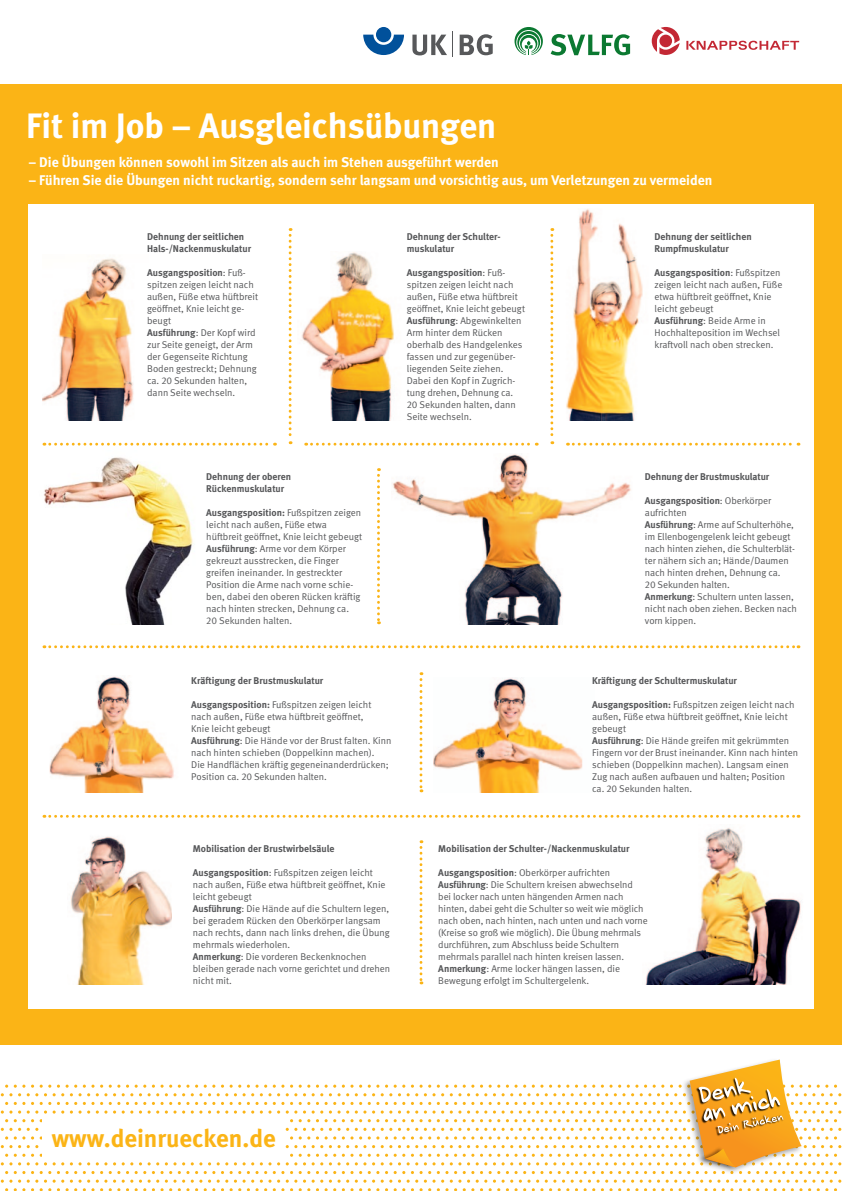
<style>
.page{position:relative;width:842px;height:1191px;background:#fff}
.page>*{position:absolute;margin:0;border:0;box-sizing:border-box;transform-origin:0 0}
.t1{font:700 35.2px "DGUV Meta";color:#fff}
.t2{font:700 25px "DGUV Meta";color:#fbb416}
.t3{font:700 14px "DGUV Meta";color:#fff}
.t4{font:9.8px/12px "DGUV Meta";color:#57585a}
.t5{font:700 9.8px/12px "DGUV Meta";color:#57585a}
.s1{font-weight:700}
</style>
<div class="page">
<div style="left:0;top:84px;width:842px;height:960px;background:#fbb416"></div>
<svg style="left:460px;top:34px;width:33px;height:21px"></svg>
<svg style="left:363px;top:35px;width:41px;height:20px"></svg>
<div style="left:376px;top:27px;width:15px;height:15px;background:#01519b;border-radius:50%"></div>
<svg style="left:412px;top:32px;width:41px;height:25px"></svg>
<svg style="left:652px;top:27px;width:28px;height:28px"></svg>
<svg style="left:686px;top:41px;width:113px;height:9px"></svg>
<svg style="left:514px;top:27px;width:29px;height:28px"></svg>
<svg style="left:551px;top:34px;width:79px;height:22px"></svg>
<div style="left:28px;top:204px;width:786px;height:804px;background:#fff"></div>
<img style="left:44px;top:457px;width:149px;height:167px">
<svg style="left:14px;top:1188px;width:11px;height:3px"></svg>
<svg style="left:40px;top:1188px;width:11px;height:3px"></svg>
<svg style="left:66px;top:1188px;width:11px;height:3px"></svg>
<svg style="left:83px;top:1188px;width:20px;height:3px"></svg>
<svg style="left:109px;top:1188px;width:11px;height:3px"></svg>
<svg style="left:135px;top:1188px;width:11px;height:3px"></svg>
<svg style="left:161px;top:1188px;width:11px;height:3px"></svg>
<svg style="left:178px;top:1188px;width:11px;height:3px"></svg>
<svg style="left:204px;top:1188px;width:11px;height:3px"></svg>
<svg style="left:230px;top:1188px;width:11px;height:3px"></svg>
<svg style="left:247px;top:1188px;width:20px;height:3px"></svg>
<svg style="left:273px;top:1188px;width:11px;height:3px"></svg>
<svg style="left:299px;top:1188px;width:11px;height:3px"></svg>
<svg style="left:325px;top:1188px;width:11px;height:3px"></svg>
<svg style="left:342px;top:1188px;width:20px;height:3px"></svg>
<svg style="left:368px;top:1188px;width:11px;height:3px"></svg>
<svg style="left:394px;top:1188px;width:11px;height:3px"></svg>
<svg style="left:411px;top:1188px;width:20px;height:3px"></svg>
<svg style="left:437px;top:1188px;width:11px;height:3px"></svg>
<svg style="left:463px;top:1188px;width:11px;height:3px"></svg>
<svg style="left:489px;top:1188px;width:11px;height:3px"></svg>
<svg style="left:506px;top:1188px;width:20px;height:3px"></svg>
<svg style="left:532px;top:1188px;width:11px;height:3px"></svg>
<svg style="left:558px;top:1188px;width:11px;height:3px"></svg>
<svg style="left:584px;top:1188px;width:11px;height:3px"></svg>
<svg style="left:601px;top:1188px;width:20px;height:3px"></svg>
<svg style="left:627px;top:1188px;width:11px;height:3px"></svg>
<svg style="left:653px;top:1188px;width:11px;height:3px"></svg>
<svg style="left:670px;top:1188px;width:20px;height:3px"></svg>
<svg style="left:696px;top:1188px;width:11px;height:3px"></svg>
<svg style="left:722px;top:1188px;width:11px;height:3px"></svg>
<svg style="left:748px;top:1188px;width:11px;height:3px"></svg>
<svg style="left:765px;top:1188px;width:20px;height:3px"></svg>
<svg style="left:791px;top:1188px;width:11px;height:3px"></svg>
<svg style="left:817px;top:1188px;width:11px;height:3px"></svg>
<svg style="left:1px;top:1059px;width:840px;height:123px"></svg>
<div style="left:43px;top:1116px;width:242px;height:42px;background:#fff"></div>
<img style="left:43px;top:258px;width:91px;height:162px">
<img style="left:566px;top:209px;width:77px;height:211px">
<img style="left:392px;top:454px;width:239px;height:170px">
<img style="left:301px;top:252px;width:93px;height:168px">
<svg style="left:44px;top:443px;width:231px;height:2px"></svg>
<svg style="left:44px;top:645px;width:751px;height:3px"></svg>
<svg style="left:44px;top:815px;width:751px;height:2px"></svg>
<svg style="left:289px;top:228px;width:3px;height:216px"></svg>
<svg style="left:377px;top:468px;width:3px;height:156px"></svg>
<svg style="left:550px;top:228px;width:3px;height:216px"></svg>
<svg style="left:306px;top:443px;width:231px;height:2px"></svg>
<svg style="left:567px;top:443px;width:232px;height:2px"></svg>
<img style="left:70px;top:836px;width:101px;height:148px">
<img style="left:645px;top:828px;width:156px;height:156px">
<svg style="left:420px;top:840px;width:2px;height:144px"></svg>
<img style="left:49px;top:676px;width:125px;height:116px">
<img style="left:434px;top:678px;width:149px;height:114px">
<svg style="left:420px;top:672px;width:2px;height:120px"></svg>
<h1 class="t1" style="left:26px;top:105px;width:472px">Fit im Job – Ausgleichsübungen</h1>
<h3 class="t3" style="left:28px;top:153px;width:472px">– Die Übungen können sowohl im Sitzen als auch im Stehen ausgeführt werden</h3>
<h3 class="t3" style="left:28px;top:171px;width:686px">– Führen Sie die Übungen nicht ruckartig, sondern sehr langsam und vorsichtig aus, um Verletzungen zu vermeiden</h3>
<p class="t5" style="left:147px;top:231px;width:105px">Dehnung der seitlichen<br>Hals-/Nackenmuskulatur</p>
<p class="t4" style="left:147px;top:267px;width:113px"><span class="s1">Ausgangsposition</span>: Fuß&shy;spitzen zeigen leicht nach außen, Füße etwa hüftbreit geöffnet, Knie leicht ge&shy;beugt<br><span class="s1">Ausführung</span>: Der Kopf wird zur Seite geneigt, der Arm der Gegenseite Richtung<br>Boden gestreckt; Dehnung ca. 20 Sekunden halten, dann Seite wechseln.</p>
<p class="t5" style="left:407px;top:231px;width:95px">Dehnung der Schulter&shy;muskulatur</p>
<p class="t4" style="left:407px;top:267px;width:120px"><span class="s1">Ausgangsposition</span>: Fuß&shy;spitzen zeigen leicht nach außen, Füße etwa hüftbreit geöffnet, Knie leicht gebeugt<br><span class="s1">Ausführung</span>: Abgewinkelten<br>Arm hinter dem Rücken oberhalb des Handgelenkes fassen und zur gegenüber&shy;liegenden Seite ziehen.<br>Dabei den Kopf in Zugrich&shy;tung drehen, Dehnung ca.<br>20 Sekunden halten, dann<br>Seite wechseln.</p>
<p class="t5" style="left:655px;top:231px;width:99px">Dehnung der seitlichen<br>Rumpfmuskulatur</p>
<p class="t4" style="left:655px;top:267px;width:129px"><span class="s1">Ausgangsposition</span>: Fußspitzen zeigen leicht nach außen, Füße etwa hüftbreit geöffnet, Knie leicht gebeugt<br><span class="s1">Ausführung</span>: Beide Arme in<br>Hochhalteposition im Wechsel kraftvoll nach oben strecken.</p>
<p class="t5" style="left:206px;top:471px;width:86px">Dehnung der oberen<br>Rückenmuskulatur</p>
<p class="t4" style="left:206px;top:507px;width:157px"><span class="s1">Ausgangsposition:</span> Fußspitzen zeigen leicht nach außen, Füße etwa hüftbreit geöffnet, Knie leicht gebeugt <span class="s1">Ausführung</span>: Arme vor dem Körper gekreuzt ausstrecken, die Finger greifen ineinander. In gestreckter Position die Arme nach vorne schie&shy;ben, dabei den oberen Rücken kräftig nach hinten strecken, Dehnung ca.<br>20 Sekunden halten.</p>
<p class="t5" style="left:191px;top:675px;width:134px">Kräftigung der Brustmuskulatur</p>
<p class="t4" style="left:191px;top:699px;width:202px"><span class="s1">Ausgangsposition:</span> Fußspitzen zeigen leicht nach außen, Füße etwa hüftbreit geöffnet,<br>Knie leicht gebeugt<br><span class="s1">Ausführung</span>: Die Hände vor der Brust falten. Kinn nach hinten schieben (Doppelkinn machen).<br>Die Handflächen kräftig gegeneinanderdrücken; Position ca. 20 Sekunden halten.</p>
<p class="t5" style="left:193px;top:843px;width:143px">Mobilisation der Brustwirbelsäule</p>
<p class="t4" style="left:193px;top:867px;width:199px"><span class="s1">Ausgangsposition</span>: Fußspitzen zeigen leicht nach außen, Füße etwa hüftbreit geöffnet, Knie leicht gebeugt<br><span class="s1">Ausführung</span>: Die Hände auf die Schultern legen, bei geradem Rücken den Oberkörper langsam nach rechts, dann nach links drehen, die Übung mehrmals wiederholen.<br><span class="s1">Anmerkung</span>: Die vorderen Beckenknochen bleiben gerade nach vorne gerichtet und drehen nicht mit.</p>
<p class="t5" style="left:645px;top:471px;width:126px">Dehnung der Brustmuskulatur</p>
<p class="t4" style="left:645px;top:495px;width:153px"><span class="s1">Ausgangsposition</span>: Oberkörper aufrichten<br><span class="s1">Ausführung</span>: Arme auf Schulterhöhe, im Ellenbogengelenk leicht gebeugt nach hinten ziehen, die Schulterblät&shy;ter nähern sich an; Hände/Daumen nach hinten drehen, Dehnung ca.<br>20 Sekunden halten.<br><span class="s1">Anmerkung</span>: Schultern unten lassen, nicht nach oben ziehen. Becken nach vorn kippen.</p>
<p class="t5" style="left:592px;top:675px;width:146px">Kräftigung der Schultermuskulatur</p>
<p class="t4" style="left:592px;top:699px;width:208px"><span class="s1">Ausgangsposition:</span> Fußspitzen zeigen leicht nach außen, Füße etwa hüftbreit geöffnet, Knie leicht gebeugt<br><span class="s1">Ausführung</span>: Die Hände greifen mit gekrümmten Fingern vor der Brust ineinander. Kinn nach hinten schieben (Doppelkinn machen). Langsam einen Zug nach außen aufbauen und halten; Position ca. 20 Sekunden halten.</p>
<p class="t5" style="left:438px;top:843px;width:193px">Mobilisation der Schulter-/Nackenmuskulatur</p>
<p class="t4" style="left:438px;top:867px;width:211px"><span class="s1">Ausgangsposition</span>: Oberkörper aufrichten <span class="s1">Ausführung</span>: Die Schultern kreisen abwechselnd bei locker nach unten hängenden Armen nach hinten, dabei geht die Schulter so weit wie möglich nach oben, nach hinten, nach unten und nach vorne (Kreise so groß wie möglich). Die Übung mehrmals durchführen, zum Abschluss beide Schultern mehrmals parallel nach hinten kreisen lassen.<br><span class="s1">Anmerkung</span>: Arme locker hängen lassen, die Bewegung erfolgt im Schultergelenk.</p>
<h2 class="t2" style="left:52px;top:1123px;width:225px">www.deinruecken.de</h2>
</div>
